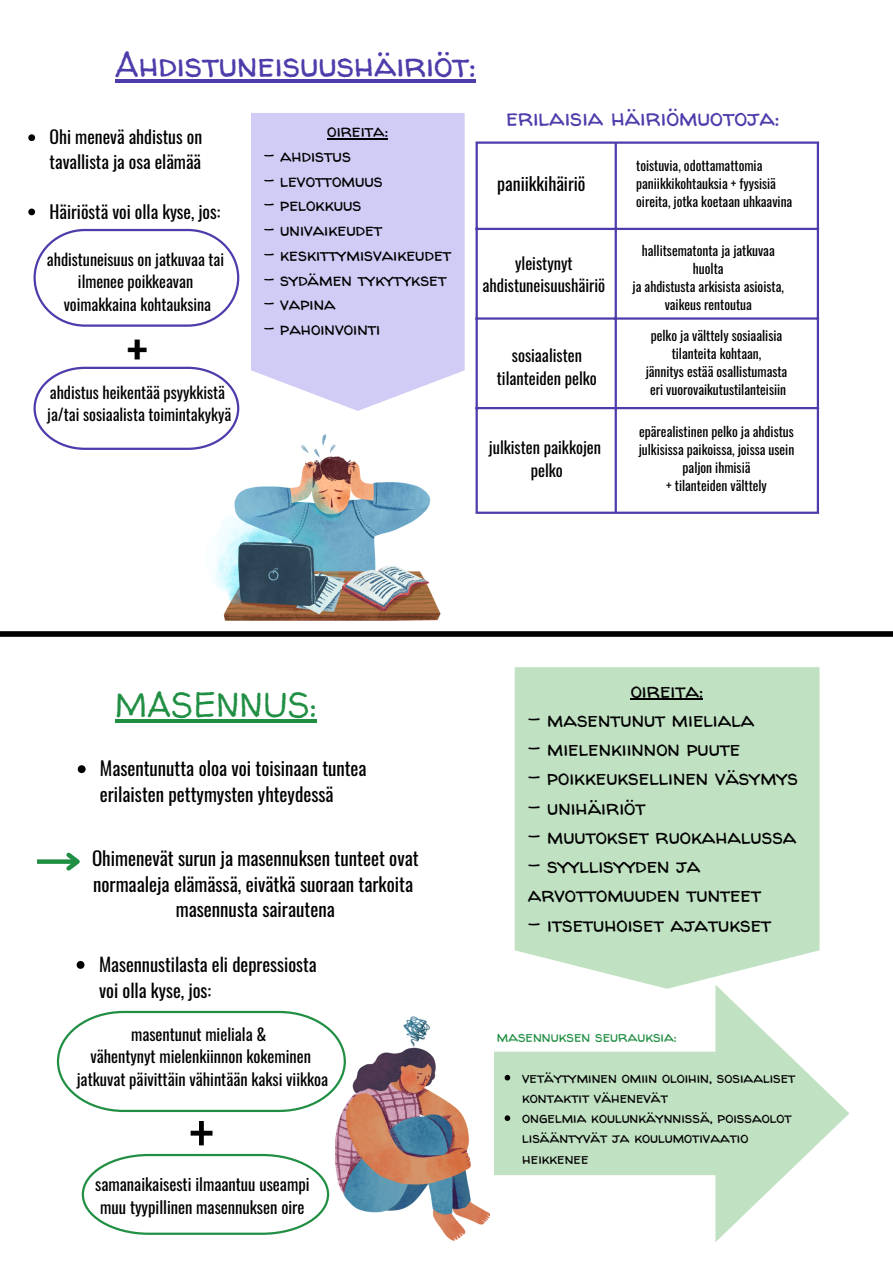
<style>
.page{position:relative;width:893px;height:1264px;background:#fff}
.page>*{position:absolute;margin:0;border:0;box-sizing:border-box;transform-origin:0 0}
.t1{font:60px "Oswald";color:#000}
.t2{font:700 46.95px "Oswald";color:#000}
.t3{font:34.5px "Walter Turncoat";color:#4c3dab}
.t4{font:34.5px "Walter Turncoat";color:#218f43}
.t5{font:23.85px "Walter Turncoat";color:#4c3dab}
.t6{font:21px/29.2px "Walter Turncoat";color:#000}
.t7{font:19.05px/25.8px "Oswald";color:#000;text-align:center}
.t8{font:18.9px/25.8px "Oswald";color:#000}
.t9{font:18.45px/25.8px "Oswald";color:#000}
.t10{font:18px "Oswald";color:#000}
.t11{font:17.85px/24.8px "Oswald";color:#000}
.t12{font:17.7px "Walter Turncoat";color:#000}
.t13{font:16.65px/22.5px "Oswald";color:#000;text-align:center}
.t14{font:16.5px/22.5px "Oswald";color:#000;text-align:center}
.t15{font:16.2px/22.5px "Oswald";color:#000;text-align:center}
.t16{font:15px/20.2px "Walter Turncoat";color:#000}
.t17{font:15px "Walter Turncoat";color:#218f43}
.t18{font:13.5px/18px "Oswald";color:#000;text-align:center}
</style>
<div class="page">
<div style="left:0;top:631px;width:892px;height:6px;background:#000"></div>
<svg style="left:33px;top:229px;width:206px;height:98px"></svg>
<svg style="left:33px;top:367px;width:206px;height:83px"></svg>
<hr style="left:475px;top:144px;width:3px;height:367px;background:#4c3dab">
<hr style="left:614px;top:144px;width:3px;height:367px;background:#4c3dab">
<hr style="left:816px;top:144px;width:3px;height:367px;background:#4c3dab">
<hr style="left:475px;top:141px;width:344px;height:3px;background:#4c3dab">
<hr style="left:475px;top:228px;width:344px;height:2px;background:#4c3dab">
<hr style="left:475px;top:317px;width:344px;height:3px;background:#4c3dab">
<hr style="left:475px;top:407px;width:344px;height:2px;background:#4c3dab">
<hr style="left:475px;top:511px;width:344px;height:3px;background:#4c3dab">
<svg style="left:251px;top:113px;width:213px;height:298px;background:#d3cff6"></svg>
<svg style="left:37px;top:859px;width:25px;height:4px"></svg>
<svg style="left:62px;top:852px;width:18px;height:19px"></svg>
<svg style="left:57px;top:1010px;width:278px;height:102px"></svg>
<svg style="left:82px;top:1153px;width:247px;height:81px"></svg>
<div style="left:514px;top:667px;width:305px;height:317px;background:#c1e1c3"></div>
<svg style="left:494px;top:984px;width:355px;height:258px"></svg>
<img style="left:335px;top:1016px;width:154px;height:224px">
<img style="left:205px;top:434px;width:235px;height:187px">
<hr style="left:115px;top:79px;width:360px;height:4px;background:#4c3dab">
<svg style="left:28px;top:134px;width:7px;height:7px"></svg>
<svg style="left:28px;top:208px;width:7px;height:7px"></svg>
<hr style="left:327px;top:138px;width:61px;height:1px;background:#000">
<svg style="left:115px;top:719px;width:201px;height:3px"></svg>
<svg style="left:78px;top:765px;width:8px;height:8px"></svg>
<svg style="left:77px;top:961px;width:7px;height:7px"></svg>
<hr style="left:630px;top:698px;width:73px;height:2px;background:#000">
<svg style="left:504px;top:1074px;width:6px;height:6px"></svg>
<svg style="left:504px;top:1115px;width:6px;height:5px"></svg>
<h3 class="t3" style="left:115px;top:41px;width:362px">Ahdistuneisuushäiriöt:</h3>
<h3 class="t11" style="left:50px;top:124px;width:154px">Ohi menevä ahdistus on tavallista ja osa elämää</h3>
<h3 class="t11" style="left:50px;top:198px;width:172px">Häiriöstä voi olla kyse, jos:</h3>
<p class="t15" style="left:47px;top:247px;width:179px">ahdistuneisuus on jatkuvaa tai ilmenee poikkeavan voimakkaina kohtauksina</p>
<h2 class="t2" style="left:127px;top:313px;width:23px">+</h2>
<p class="t15" style="left:47px;top:380px;width:185px;text-align:left">ahdistus heikentää psyykkistä ja/tai sosiaalista toimintakykyä</p>
<h3 class="t12" style="left:327px;top:119px;width:62px">oireita:</h3>
<h3 class="t12" style="left:264px;top:143px;width:89px">- ahdistus</h3>
<h3 class="t12" style="left:264px;top:168px;width:120px">- levottomuus</h3>
<h3 class="t12" style="left:264px;top:193px;width:99px">- pelokkuus</h3>
<h3 class="t12" style="left:264px;top:217px;width:120px">- univaikeudet</h3>
<h3 class="t12" style="left:264px;top:242px;width:189px">- keskittymisvaikeudet</h3>
<h3 class="t12" style="left:264px;top:267px;width:184px">- sydämen tykytykset</h3>
<h3 class="t12" style="left:264px;top:292px;width:73px">- vapina</h3>
<h3 class="t12" style="left:264px;top:316px;width:118px">- pahoinvointi</h3>
<h3 class="t5" style="left:506px;top:101px;width:274px">erilaisia häiriömuotoja:</h3>
<h3 class="t10" style="left:497px;top:169px;width:90px">paniikkihäiriö</h3>
<p class="t18" style="left:636px;top:155px;width:158px;text-align:left">toistuvia, odottamattomia paniikkikohtauksia + fyysisiä oireita, jotka koetaan uhkaavina</p>
<p class="t14" style="left:482px;top:251px;width:124px">yleistynyt ahdistuneisuushäiriö</p>
<p class="t18" style="left:632px;top:241px;width:153px">hallitsematonta ja jatkuvaa huolta<br>ja ahdistusta arkisista asioista, vaikeus rentoutua</p>
<p class="t14" style="left:497px;top:343px;width:102px">sosiaalisten tilanteiden pelko</p>
<p class="t18" style="left:645px;top:326px;width:143px">pelko ja välttely sosiaalisia tilanteita kohtaan,<br>jännitys estää osallistumasta eri vuorovaikutustilanteisiin</p>
<p class="t14" style="left:489px;top:435px;width:114px">julkisten paikkojen pelko</p>
<p class="t18" style="left:638px;top:422px;width:157px">epärealistinen pelko ja ahdistus julkisissa paikoissa, joissa usein paljon ihmisiä<br>+ tilanteiden välttely</p>
<h3 class="t4" style="left:115px;top:680px;width:203px">MASENNUS:</h3>
<h3 class="t8" style="left:100px;top:755px;width:268px">Masentunutta oloa voi toisinaan tuntea erilaisten pettymysten yhteydessä</h3>
<h3 class="t7" style="left:92px;top:844px;width:328px">Ohimenevät surun ja masennuksen tunteet ovat normaaleja elämässä, eivätkä suoraan tarkoita masennusta sairautena</h3>
<h3 class="t9" style="left:99px;top:950px;width:219px">Masennustilasta eli depressiosta voi olla kyse, jos:</h3>
<p class="t14" style="left:77px;top:1022px;width:253px">masentunut mieliala &amp;<br>vähentynyt mielenkiinnon kokeminen jatkuvat päivittäin vähintään kaksi viikkoa</p>
<h1 class="t1" style="left:189px;top:1086px;width:26px">+</h1>
<p class="t13" style="left:95px;top:1172px;width:216px">samanaikaisesti ilmaantuu useampi muu tyypillinen masennuksen oire</p>
<h3 class="t6" style="left:630px;top:675px;width:74px">oireita:</h3>
<h3 class="t6" style="left:527px;top:704px;width:228px">- masentunut mieliala</h3>
<h3 class="t6" style="left:527px;top:733px;width:214px">- mielenkiinnon puute</h3>
<h3 class="t6" style="left:527px;top:763px;width:272px">- poikkeuksellinen väsymys</h3>
<h3 class="t6" style="left:527px;top:792px;width:119px">- unihäiriöt</h3>
<h3 class="t6" style="left:527px;top:821px;width:270px">- muutokset ruokahalussa</h3>
<h3 class="t6" style="left:527px;top:850px;width:235px">- syyllisyyden ja arvottomuuden tunteet</h3>
<h3 class="t6" style="left:527px;top:909px;width:245px">- itsetuhoiset ajatukset</h3>
<p class="t17" style="left:496px;top:1026px;width:181px">masennuksen seurauksia:</p>
<p class="t16" style="left:522px;top:1067px;width:275px">vetäytyminen omiin oloihin, sosiaaliset kontaktit vähenevät<br>ongelmia koulunkäynnissä, poissaolot lisääntyvät ja koulumotivaatio heikkenee</p>
</div>
